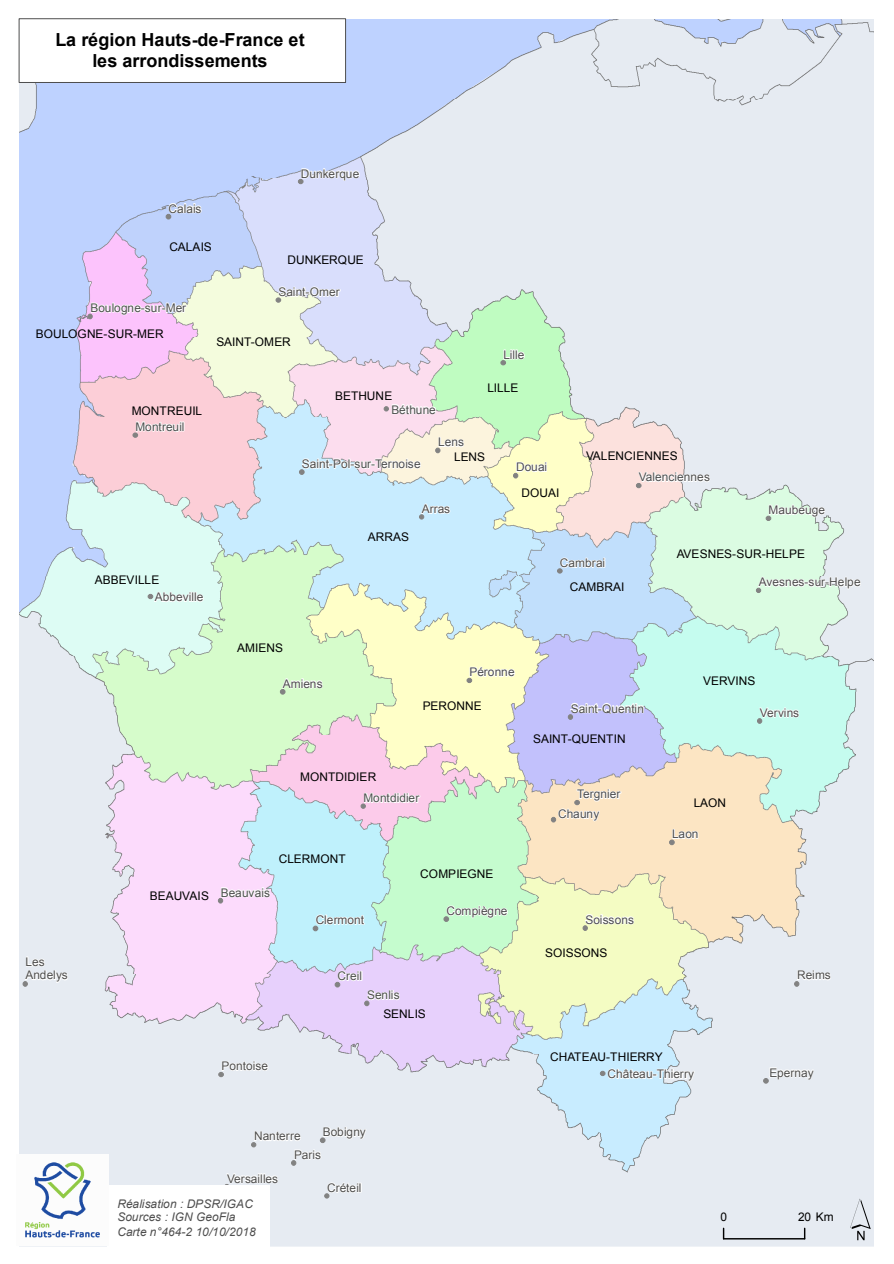
<style>
.page{position:relative;width:894px;height:1264px;background:#fff}
.page>*{position:absolute;margin:0;border:0;box-sizing:border-box;transform-origin:0 0}
.t1{font:59.4px "ESRI North";color:#000}
.t2{font:700 18px/20.9px "Arial";letter-spacing:.005em;color:#000;text-align:center}
.t3{font:11.85px/13.6px "Arial";color:#4e4e4e}
.t4{font:11.85px "Arial";letter-spacing:.005em;color:#000}
.t5{font:italic 11.85px/13.8px "Arial";color:#4e4e4e}
</style>
<div class="page">
<img style="left:19px;top:19px;width:854px;height:1226px">
<svg style="left:23px;top:955px;width:46px;height:31px"></svg>
<svg style="left:444px;top:904px;width:65px;height:17px"></svg>
<svg style="left:166px;top:202px;width:37px;height:17px"></svg>
<svg style="left:794px;top:969px;width:37px;height:17px"></svg>
<svg style="left:280px;top:674px;width:44px;height:20px"></svg>
<svg style="left:500px;top:349px;width:26px;height:16px"></svg>
<svg style="left:568px;top:701px;width:76px;height:18px"></svg>
<svg style="left:419px;top:502px;width:32px;height:17px"></svg>
<svg style="left:765px;top:496px;width:61px;height:24px"></svg>
<svg style="left:148px;top:590px;width:57px;height:16px"></svg>
<svg style="left:276px;top:285px;width:66px;height:17px"></svg>
<svg style="left:299px;top:457px;width:123px;height:17px"></svg>
<svg style="left:467px;top:666px;width:49px;height:16px"></svg>
<svg style="left:88px;top:294px;width:100px;height:25px"></svg>
<svg style="left:513px;top:461px;width:34px;height:17px"></svg>
<svg style="left:298px;top:167px;width:63px;height:17px"></svg>
<svg style="left:669px;top:828px;width:30px;height:16px"></svg>
<svg style="left:763px;top:1066px;width:52px;height:17px"></svg>
<svg style="left:435px;top:436px;width:30px;height:17px"></svg>
<svg style="left:133px;top:413px;width:52px;height:24px"></svg>
<svg style="left:219px;top:1058px;width:51px;height:18px"></svg>
<svg style="left:324px;top:1180px;width:38px;height:18px"></svg>
<svg style="left:313px;top:913px;width:53px;height:17px"></svg>
<svg style="left:756px;top:571px;width:105px;height:21px"></svg>
<svg style="left:600px;top:1066px;width:95px;height:16px"></svg>
<svg style="left:583px;top:912px;width:52px;height:18px"></svg>
<svg style="left:757px;top:706px;width:43px;height:17px"></svg>
<svg style="left:224px;top:1172px;width:55px;height:17px"></svg>
<svg style="left:551px;top:788px;width:71px;height:40px"></svg>
<svg style="left:218px;top:886px;width:53px;height:17px"></svg>
<svg style="left:384px;top:403px;width:53px;height:12px"></svg>
<svg style="left:361px;top:784px;width:60px;height:24px"></svg>
<svg style="left:636px;top:471px;width:74px;height:17px"></svg>
<svg style="left:335px;top:970px;width:65px;height:35px"></svg>
<svg style="left:557px;top:557px;width:49px;height:16px"></svg>
<svg style="left:251px;top:1126px;width:116px;height:39px"></svg>
<div style="left:107px;top:1184px;width:162px;height:62px;background:#fff"></div>
<div style="left:19px;top:18px;width:327px;height:65px;background:#fff;border:1px solid #4e4e4e"></div>
<svg style="left:722px;top:1228px;width:2px;height:10px"></svg>
<svg style="left:803px;top:1228px;width:2px;height:10px"></svg>
<hr style="left:723px;top:1237px;width:81px;height:2px;background:#000">
<img style="left:19px;top:1154px;width:89px;height:91px">
<h2 class="t2" style="left:55px;top:30px;width:251px">La région Hauts-de-France et les arrondissements</h2>
<p class="t3" style="left:169px;top:202px;width:34px">Calais</p>
<p class="t4" style="left:169px;top:239px;width:44px">CALAIS</p>
<p class="t3" style="left:90px;top:301px;width:97px">Boulogne-sur-Mer</p>
<p class="t3" style="left:301px;top:167px;width:60px">Dunkerque</p>
<p class="t4" style="left:287px;top:252px;width:78px">DUNKERQUE</p>
<p class="t3" style="left:278px;top:285px;width:63px">Saint-Omer</p>
<p class="t4" style="left:36px;top:325px;width:129px">BOULOGNE-SUR-MER</p>
<p class="t4" style="left:132px;top:403px;width:72px">MONTREUIL</p>
<p class="t3" style="left:135px;top:420px;width:51px">Montreuil</p>
<p class="t4" style="left:95px;top:571px;width:66px">ABBEVILLE</p>
<p class="t3" style="left:155px;top:590px;width:50px">Abbeville</p>
<p class="t4" style="left:216px;top:334px;width:76px">SAINT-OMER</p>
<p class="t4" style="left:335px;top:388px;width:59px">BETHUNE</p>
<p class="t3" style="left:391px;top:402px;width:46px">Béthune</p>
<p class="t3" style="left:438px;top:435px;width:27px">Lens</p>
<p class="t3" style="left:503px;top:348px;width:22px">Lille</p>
<p class="t4" style="left:487px;top:380px;width:32px">LILLE</p>
<p class="t3" style="left:302px;top:457px;width:120px">Saint-Pol-sur-Ternoise</p>
<p class="t4" style="left:454px;top:449px;width:32px">LENS</p>
<p class="t3" style="left:516px;top:460px;width:33px">Douai</p>
<p class="t4" style="left:521px;top:485px;width:39px">DOUAI</p>
<p class="t4" style="left:586px;top:448px;width:93px">VALENCIENNES</p>
<p class="t3" style="left:638px;top:470px;width:73px">Valenciennes</p>
<p class="t4" style="left:368px;top:529px;width:43px">ARRAS</p>
<p class="t3" style="left:422px;top:502px;width:30px">Arras</p>
<p class="t3" style="left:768px;top:503px;width:58px">Maubeuge</p>
<p class="t3" style="left:560px;top:556px;width:47px">Cambrai</p>
<p class="t4" style="left:569px;top:579px;width:56px">CAMBRAI</p>
<p class="t4" style="left:676px;top:545px;width:130px">AVESNES-SUR-HELPE</p>
<p class="t3" style="left:758px;top:575px;width:103px">Avesnes-sur-Helpe</p>
<p class="t3" style="left:26px;top:954px;width:44px">Les<br>Andelys</p>
<p class="t4" style="left:237px;top:640px;width:47px">AMIENS</p>
<p class="t3" style="left:283px;top:676px;width:41px">Amiens</p>
<p class="t3" style="left:469px;top:665px;width:47px">Péronne</p>
<p class="t4" style="left:422px;top:698px;width:61px">PERONNE</p>
<p class="t4" style="left:300px;top:769px;width:77px">MONTDIDIER</p>
<p class="t3" style="left:363px;top:791px;width:57px">Montdidier</p>
<p class="t4" style="left:150px;top:888px;width:61px">BEAUVAIS</p>
<p class="t4" style="left:278px;top:851px;width:69px">CLERMONT</p>
<p class="t3" style="left:221px;top:885px;width:51px">Beauvais</p>
<p class="t3" style="left:315px;top:913px;width:50px">Clermont</p>
<p class="t4" style="left:420px;top:866px;width:75px">COMPIEGNE</p>
<p class="t3" style="left:446px;top:904px;width:62px">Compiègne</p>
<p class="t3" style="left:221px;top:1059px;width:48px">Pontoise</p>
<p class="t3" style="left:337px;top:969px;width:26px">Creil</p>
<p class="t3" style="left:367px;top:988px;width:34px">Senlis</p>
<p class="t4" style="left:383px;top:1006px;width:44px">SENLIS</p>
<p class="t3" style="left:570px;top:701px;width:75px">Saint-Quentin</p>
<p class="t4" style="left:533px;top:731px;width:94px">SAINT-QUENTIN</p>
<p class="t3" style="left:577px;top:787px;width:45px">Tergnier</p>
<p class="t3" style="left:558px;top:807px;width:43px">Chauny</p>
<p class="t4" style="left:703px;top:673px;width:54px">VERVINS</p>
<p class="t4" style="left:693px;top:794px;width:34px">LAON</p>
<p class="t3" style="left:672px;top:827px;width:28px">Laon</p>
<p class="t3" style="left:759px;top:706px;width:41px">Vervins</p>
<p class="t3" style="left:585px;top:912px;width:50px">Soissons</p>
<p class="t4" style="left:545px;top:945px;width:64px">SOISSONS</p>
<p class="t4" style="left:550px;top:1049px;width:114px">CHATEAU-THIERRY</p>
<p class="t3" style="left:796px;top:968px;width:35px">Reims</p>
<p class="t3" style="left:607px;top:1067px;width:88px">Château-Thierry</p>
<p class="t3" style="left:769px;top:1065px;width:46px">Epernay</p>
<p class="t3" style="left:254px;top:1129px;width:48px">Nanterre</p>
<p class="t3" style="left:323px;top:1125px;width:45px">Bobigny</p>
<p class="t3" style="left:227px;top:1171px;width:52px">Versailles</p>
<p class="t3" style="left:294px;top:1147px;width:29px">Paris</p>
<p class="t3" style="left:327px;top:1181px;width:36px">Créteil</p>
<p class="t5" style="left:117px;top:1196px;width:140px">Réalisation : DPSR/IGAC<br>Sources : IGN GeoFla<br>Carte n°464-2 10/10/2018</p>
<p class="t4" style="left:720px;top:1209px;width:8px">0</p>
<p class="t4" style="left:797px;top:1209px;width:37px">20 Km</p>
<h1 class="t1" style="left:849px;top:1184px;width:22px">´</h1>
</div>
